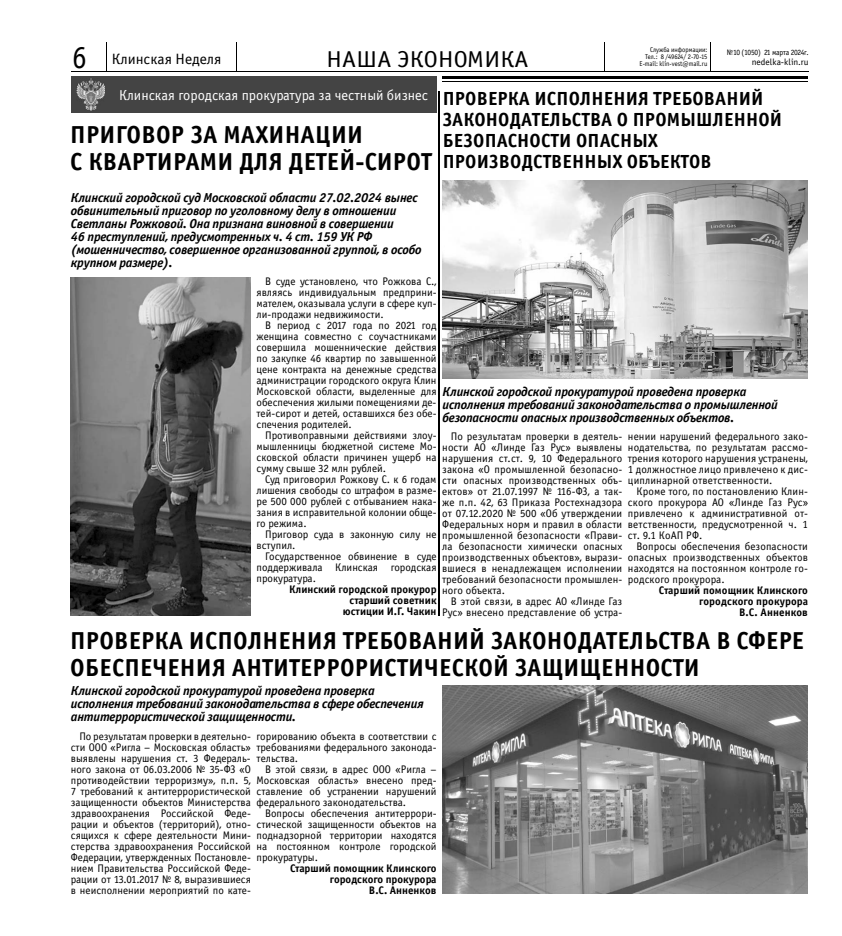
<style>
.page{position:relative;width:842px;height:936px;background:#fff}
.page>*{position:absolute;margin:0;border:0;box-sizing:border-box;transform-origin:0 0}
.t1{font:32px "Officina Sans Book ITC";color:#000;scale:.93 1}
.t2{font:24.6px/27.2px "Officina Sans Bold ITC";letter-spacing:.01em;color:#000}
.t3{font:23px "Officina Sans Book ITC";letter-spacing:.01em;color:#000;scale:1.1 1}
.t4{font:19px/21px "Officina Sans Bold ITC";letter-spacing:.01em;color:#000}
.t5{font:15px "Officina Sans Book ITC";color:#000}
.t6{font:14.4px "Officina Sans Book ITC";color:#fff}
.t7{font:italic 13px/13px "Officina Sans Bold ITC";letter-spacing:-.02em;color:#000}
.t8{font:11px/11px "Officina Sans Book ITC";color:#000;text-align:justify}
.t9{font:11px/11px "Officina Sans Bold ITC";color:#000;text-align:right}
.t10{font:9px "Officina Sans Book ITC";color:#000}
.t11{font:8px "Officina Sans Book ITC";letter-spacing:-.04em;color:#000;scale:.94 1}
.t12{font:7px/7px "Officina Sans Book ITC";color:#000;text-align:right;scale:.93 1}
</style>
<div class="page">
<hr style="left:71px;top:71px;width:737px;height:1px;background:#000">
<svg style="left:106px;top:43px;width:1px;height:28px"></svg>
<svg style="left:236px;top:43px;width:1px;height:28px"></svg>
<svg style="left:604px;top:43px;width:1px;height:28px"></svg>
<img style="left:442px;top:180px;width:366px;height:198px">
<div style="left:71px;top:77px;width:366px;height:36px;background:#444"></div>
<img style="left:77px;top:79px;width:28px;height:32px">
<hr style="left:442px;top:77px;width:366px;height:2px;background:#000">
<hr style="left:442px;top:81px;width:366px;height:1px;background:#000">
<hr style="left:439px;top:91px;width:1px;height:524px;background:#000">
<img style="left:71px;top:277px;width:180px;height:338px">
<img style="left:442px;top:685px;width:366px;height:208px">
<h3 class="t5" style="left:112px;top:50px;width:111px">Клинская Неделя</h3>
<p class="t12" style="left:639px;top:46px;width:74px">Служба информации:<br>Тел.: 8 /49624/ 2-70-15<br>E-mail: klin-vest@mail.ru</p>
<p class="t11" style="left:727px;top:48px;width:88px">№10 (1050) 21 марта 2024г.</p>
<h1 class="t1" style="left:72px;top:39px;width:17px">6</h1>
<p class="t10" style="left:752px;top:56px;width:58px">nedelka-klin.ru</p>
<h3 class="t6" style="left:119px;top:87px;width:311px">Клинская городская прокуратура за честный бизнес</h3>
<h3 class="t3" style="left:327px;top:46px;width:185px">НАША ЭКОНОМИКА</h3>
<h3 class="t4" style="left:443px;top:87px;width:341px">ПРОВЕРКА ИСПОЛНЕНИЯ ТРЕБОВАНИЙ<br>ЗАКОНОДАТЕЛЬСТВА О ПРОМЫШЛЕННОЙ<br>БЕЗОПАСНОСТИ ОПАСНЫХ<br>ПРОИЗВОДСТВЕННЫХ ОБЪЕКТОВ</h3>
<h2 class="t2" style="left:70px;top:120px;width:363px">ПРИГОВОР ЗА МАХИНАЦИИ<br>С КВАРТИРАМИ ДЛЯ ДЕТЕЙ-СИРОТ</h2>
<p class="t7" style="left:71px;top:191px;width:352px">Клинский городской суд Московской области 27.02.2024 вынес обвинительный приговор по уголовному делу в отношении Светланы Рожковой. Она признана виновной в совершении<br>46 преступлений, предусмотренных ч. 4 ст. 159 УК РФ (мошенничество, совершенное организованной группой, в особо крупном размере).</p>
<p class="t8" style="left:257px;top:276px;width:182px;text-indent:8px">В суде установлено, что Рожкова С., являясь индивидуальным предприни&shy;мателем, оказывала услуги в сфере куп&shy;ли-продажи недвижимости.</p>
<p class="t8" style="left:256px;top:320px;width:182px;text-indent:9px">В период с 2017 года по 2021 год женщина совместно с соучастниками совершила мошеннические действия по закупке 46 квартир по завышенной цене контракта на денежные средства администрации городского округа Клин Московской области, выделенные для обеспечения жилыми помещениями де&shy;тей-сирот и детей, оставшихся без обе&shy;спечения родителей.</p>
<p class="t8" style="left:257px;top:430px;width:182px;text-indent:9px">Противоправными действиями злоу&shy;мышленницы бюджетной системе Мо&shy;сковской области причинен ущерб на сумму свыше 32 млн рублей.</p>
<p class="t8" style="left:257px;top:474px;width:182px;text-indent:9px">Суд приговорил Рожкову С. к 6 годам лишения свободы со штрафом в разме&shy;ре 500 000 рублей с отбыванием нака&shy;зания в исправительной колонии обще&shy;го режима.</p>
<p class="t8" style="left:257px;top:529px;width:182px;text-indent:9px">Приговор суда в законную силу не вступил.</p>
<p class="t8" style="left:257px;top:551px;width:182px;text-indent:9px">Государственное обвинение в суде поддерживала Клинская городская прокуратура.</p>
<p class="t9" style="left:289px;top:584px;width:149px">Клинский городской прокурор старший советник<br>юстиции И.Г. Чакин</p>
<p class="t7" style="left:443px;top:385px;width:337px">Клинской городской прокуратурой проведена проверка исполнения требований законодательства о промышленной безопасности опасных производственных объектов.</p>
<p class="t8" style="left:628px;top:430px;width:182px">нении нарушений федерального зако&shy;нодательства, по результатам рассмо&shy;трения которого нарушения устранены, 1 должностное лицо привлечено к дис&shy;циплинарной ответственности.</p>
<p class="t8" style="left:628px;top:485px;width:182px;text-indent:9px">Кроме того, по постановлению Клин&shy;ского прокурора АО «Линде Газ Рус» привлечено к административной от&shy;ветственности, предусмотренной ч. 1 ст. 9.1 КоАП РФ.</p>
<p class="t8" style="left:628px;top:540px;width:182px;text-indent:9px">Вопросы обеспечения безопасности опасных производственных объектов находятся на постоянном контроле го&shy;родского прокурора.</p>
<p class="t9" style="left:659px;top:584px;width:151px">Старший помощник Клинского городского прокурора<br>В.С. Анненков</p>
<p class="t8" style="left:442px;top:430px;width:182px;text-indent:9px">По результатам проверки в деятель&shy;ности АО «Линде Газ Рус» выявлены нарушения ст.ст. 9, 10 Федерального закона «О промышленной безопасно&shy;сти опасных производственных объ&shy;ектов» от 21.07.1997 № 116-ФЗ, а так&shy;же п.п. 42, 63 Приказа Ростехнадзора от 07.12.2020 № 500 «Об утверждении Федеральных норм и правил в области промышленной безопасности «Прави&shy;ла безопасности химически опасных производственных объектов», вырази&shy;вшиеся в ненадлежащем исполнении требований безопасности промышлен&shy;ного объекта.</p>
<p class="t8" style="left:442px;top:595px;width:182px;text-align:right">В этой связи, в адрес АО «Линде Газ<br>Рус» внесено представление об устра-</p>
<h2 class="t2" style="left:70px;top:626px;width:735px">ПРОВЕРКА ИСПОЛНЕНИЯ ТРЕБОВАНИЙ ЗАКОНОДАТЕЛЬСТВА В СФЕРЕ<br>ОБЕСПЕЧЕНИЯ АНТИТЕРРОРИСТИЧЕСКОЙ ЗАЩИЩЕННОСТИ</h2>
<p class="t7" style="left:71px;top:684px;width:354px">Клинской городской прокуратурой проведена проверка исполнения требований законодательства в сфере обеспечения антитеррористической защищенности.</p>
<p class="t8" style="left:71px;top:730px;width:182px;text-indent:9px">По результатам проверки в деятельно&shy;сти ООО «Ригла – Московская область» выявлены нарушения ст. 3 Федераль&shy;ного закона от 06.03.2006 № 35-ФЗ «О противодействии терроризму», п.п. 5, 7 требований к антитеррористической защищенности объектов Министерства здравоохранения Российской Феде&shy;рации и объектов (территорий), отно&shy;сящихся к сфере деятельности Мини&shy;стерства здравоохранения Российской Федерации, утвержденных Постановле&shy;нием Правительства Российской Феде&shy;рации от 13.01.2017 № 8, выразившиеся в неисполнении мероприятий по кате-</p>
<p class="t8" style="left:257px;top:730px;width:182px">горированию объекта в соответствии с требованиями федерального законода&shy;тельства.</p>
<p class="t8" style="left:257px;top:763px;width:182px;text-indent:9px">В этой связи, в адрес ООО «Ригла – Московская область» внесено пред&shy;ставление об устранении нарушений федерального законодательства.</p>
<p class="t8" style="left:256px;top:807px;width:182px;text-indent:9px">Вопросы обеспечения антитеррори&shy;стической защищенности объектов на поднадзорной территории находятся на постоянном контроле городской прокуратуры.</p>
<p class="t9" style="left:290px;top:862px;width:148px">Старший помощник Клинского городского прокурора<br>В.С. Анненков</p>
</div>
